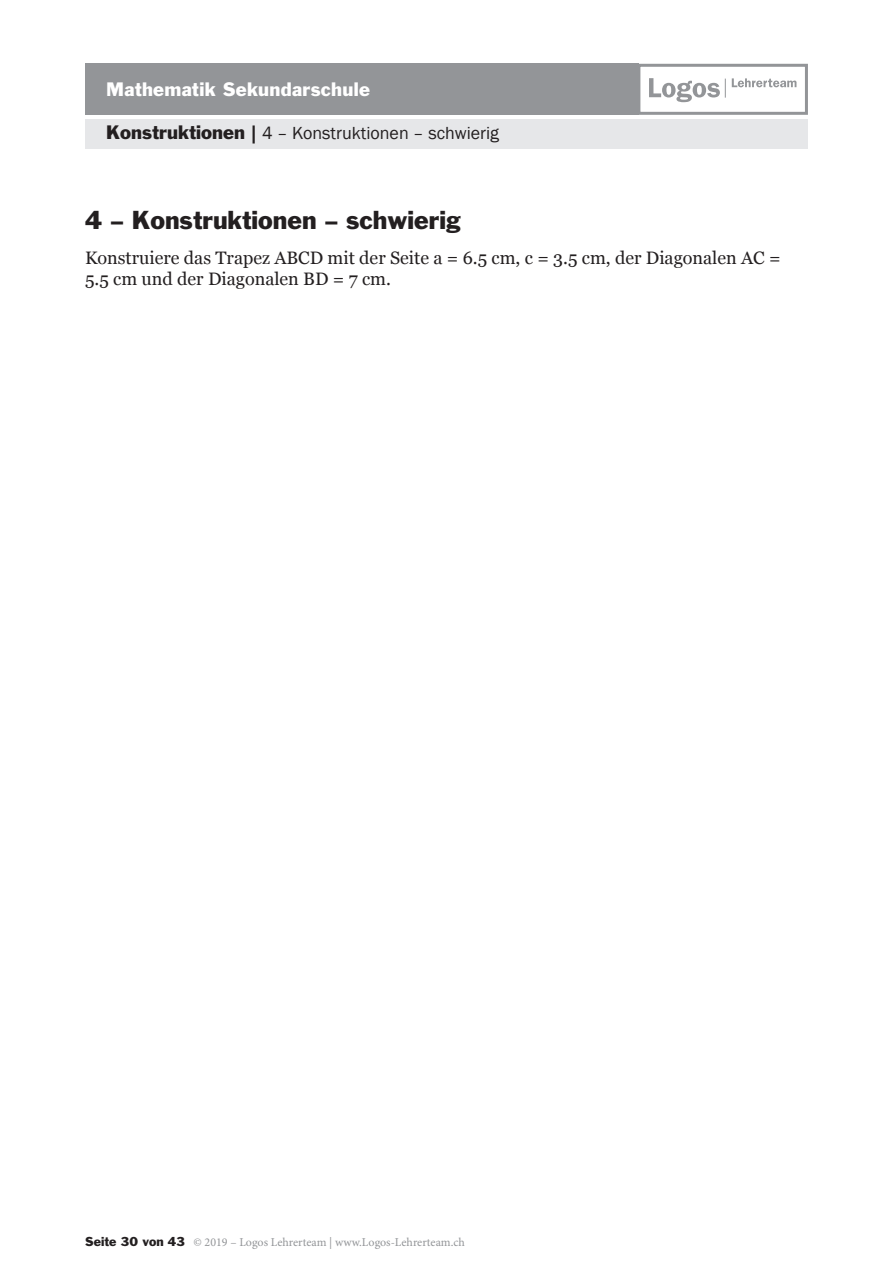
<style>
.page{position:relative;width:893px;height:1263px;background:#fff}
.page>*{position:absolute;margin:0;border:0;box-sizing:border-box;transform-origin:0 0}
.t1{font:24px "Franklin Gothic Std";color:#231f20}
.t2{font:18px/21.6px "Georgia";color:#231f20}
.t3{font:18px "Franklin Gothic";color:#231f20}
.t4{font:18px "Franklin Gothic Std";letter-spacing:.015em;color:#fff}
.t5{font:12px "Minion Pro";color:#939598}
.s1{font-family:"Franklin Gothic Std"}
.s2{font-family:"Franklin Gothic Std";color:#231f20}
</style>
<div class="page">
<div style="left:85px;top:119px;width:723px;height:30px;background:#e6e7e9"></div>
<div style="left:85px;top:64px;width:554px;height:51px;background:#939598"></div>
<svg style="left:649px;top:78px;width:77px;height:24px"></svg>
<svg style="left:732px;top:78px;width:65px;height:9px"></svg>
<div style="left:637px;top:64px;width:171px;height:51px;border:3px solid #939598"></div>
<p class="t4" style="left:106px;top:78px;width:265px">Mathematik Sekundarschule</p>
<p class="t3" style="left:106px;top:122px;width:394px"><span class="s1">Konstruktionen |</span> 4 – Konstruktionen – schwierig</p>
<h1 class="t1" style="left:85px;top:205px;width:377px">4 – Konstruktionen – schwierig</h1>
<p class="t2" style="left:85px;top:246px;width:697px">Konstruiere das Trapez ABCD mit der Seite a = 6.5 cm, c = 3.5 cm, der Diagonalen AC =<br>5.5 cm und der Diagonalen BD = 7 cm.</p>
<p class="t5" style="left:85px;top:1234px;width:381px"><span class="s2">Seite 30 von 43</span> © 2019 – Logos Lehrerteam | www.Logos-Lehrerteam.ch</p>
</div>
